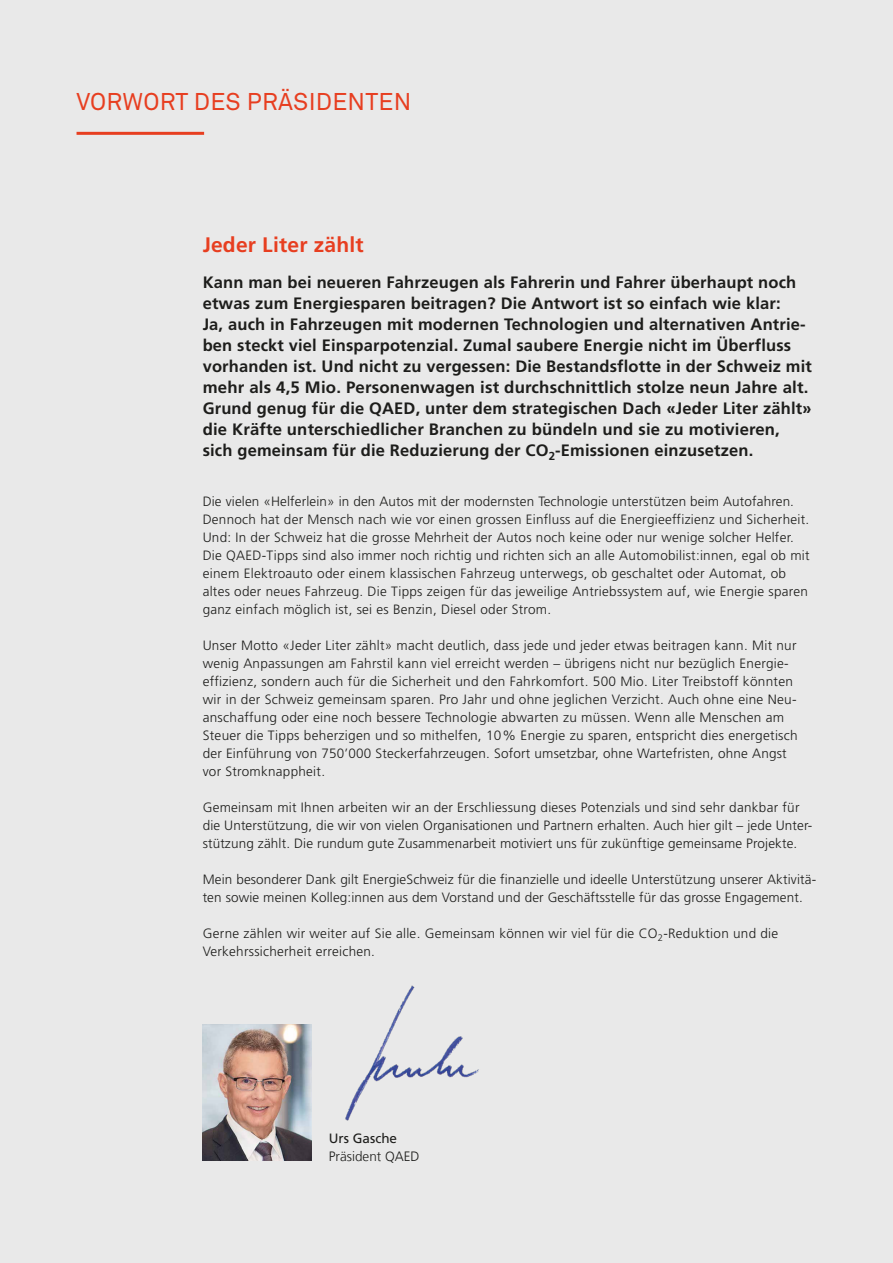
<style>
.page{position:relative;width:893px;height:1263px;background:#e9e9e9}
.page>*{position:absolute;margin:0;border:0;box-sizing:border-box;transform-origin:0 0}
.t1{font:24px "Akkurat";letter-spacing:.01em;color:#e73e20}
.t2{font:700 21px "Frutiger";letter-spacing:.01em;color:#e73e20}
.t3{font:700 16.5px/21px "Frutiger";letter-spacing:.01em;color:#1d1d1b}
.t4{font:300 13.5px/18px "Frutiger";letter-spacing:.02em;color:#1d1d1b}
.t5{font:300 13.5px "Frutiger LT Com";color:#1d1d1b}
.t6{font:13.5px "Frutiger LT Com";color:#1d1d1b}
</style>
<div class="page">
<hr style="left:77px;top:132px;width:127px;height:3px;background:#e73e20">
<img style="left:203px;top:1024px;width:109px;height:137px">
<img style="left:345px;top:985px;width:134px;height:136px">
<h1 class="t1" style="left:77px;top:88px;width:336px">VORWORT DES PRÄSIDENTEN</h1>
<h2 class="t2" style="left:203px;top:232px;width:162px">Jeder Liter zählt</h2>
<p class="t3" style="left:203px;top:272px;width:611px">Kann man bei neueren Fahrzeugen als Fahrerin und Fahrer überhaupt noch etwas zum Energiesparen beitragen? Die Antwort ist so einfach wie klar:<br>Ja, auch in Fahrzeugen mit modernen Technologien und alternativen Antrie&shy;ben steckt viel Einsparpotenzial. Zumal saubere Energie nicht im Überfluss vorhanden ist. Und nicht zu vergessen: Die Bestandsflotte in der Schweiz mit mehr als 4,5 Mio. Personenwagen ist durchschnittlich stolze neun Jahre alt.<br>Grund genug für die QAED, unter dem strategischen Dach «Jeder Liter zählt» die Kräfte unterschiedlicher Branchen zu bündeln und sie zu motivieren, sich gemeinsam für die Reduzierung der CO<sub>2</sub>-Emissionen einzusetzen.</p>
<p class="t4" style="left:203px;top:493px;width:608px">Die vielen «Helferlein» in den Autos mit der modernsten Technologie unterstützen beim Autofahren.<br>Dennoch hat der Mensch nach wie vor einen grossen Einfluss auf die Energieeffizienz und Sicherheit.<br>Und: In der Schweiz hat die grosse Mehrheit der Autos noch keine oder nur wenige solcher Helfer.<br>Die QAED-Tipps sind also immer noch richtig und richten sich an alle Automobilist:innen, egal ob mit einem Elektroauto oder einem klassischen Fahrzeug unterwegs, ob geschaltet oder Automat, ob altes oder neues Fahrzeug. Die Tipps zeigen für das jeweilige Antriebssystem auf, wie Energie sparen ganz einfach möglich ist, sei es Benzin, Diesel oder Strom.</p>
<p class="t4" style="left:203px;top:637px;width:597px">Unser Motto «Jeder Liter zählt» macht deutlich, dass jede und jeder etwas beitragen kann. Mit nur wenig Anpassungen am Fahrstil kann viel erreicht werden – übrigens nicht nur bezüglich Energie&shy;effizienz, sondern auch für die Sicherheit und den Fahrkomfort. 500 Mio. Liter Treibstoff könnten wir in der Schweiz gemeinsam sparen. Pro Jahr und ohne jeglichen Verzicht. Auch ohne eine Neu&shy;anschaffung oder eine noch bessere Technologie abwarten zu müssen. Wenn alle Menschen am Steuer die Tipps beherzigen und so mithelfen, 10% Energie zu sparen, entspricht dies energetisch der Einführung von 750’000 Steckerfahrzeugen. Sofort umsetzbar, ohne Wartefristen, ohne Angst vor Stromknappheit.</p>
<p class="t4" style="left:203px;top:799px;width:611px">Gemeinsam mit Ihnen arbeiten wir an der Erschliessung dieses Potenzials und sind sehr dankbar für die Unterstützung, die wir von vielen Organisationen und Partnern erhalten. Auch hier gilt – jede Unter&shy;stützung zählt. Die rundum gute Zusammenarbeit motiviert uns für zukünftige gemeinsame Projekte.</p>
<p class="t4" style="left:203px;top:871px;width:615px">Mein besonderer Dank gilt EnergieSchweiz für die finanzielle und ideelle Unterstützung unserer Aktivitä&shy;ten sowie meinen Kolleg:innen aus dem Vorstand und der Geschäftsstelle für das grosse Engagement.</p>
<p class="t4" style="left:203px;top:925px;width:577px">Gerne zählen wir weiter auf Sie alle. Gemeinsam können wir viel für die CO<sub>2</sub>-Reduktion und die<br>Verkehrssicherheit erreichen.</p>
<p class="t6" style="left:329px;top:1130px;width:70px">Urs Gasche</p>
<p class="t5" style="left:329px;top:1148px;width:92px">Präsident QAED</p>
</div>
